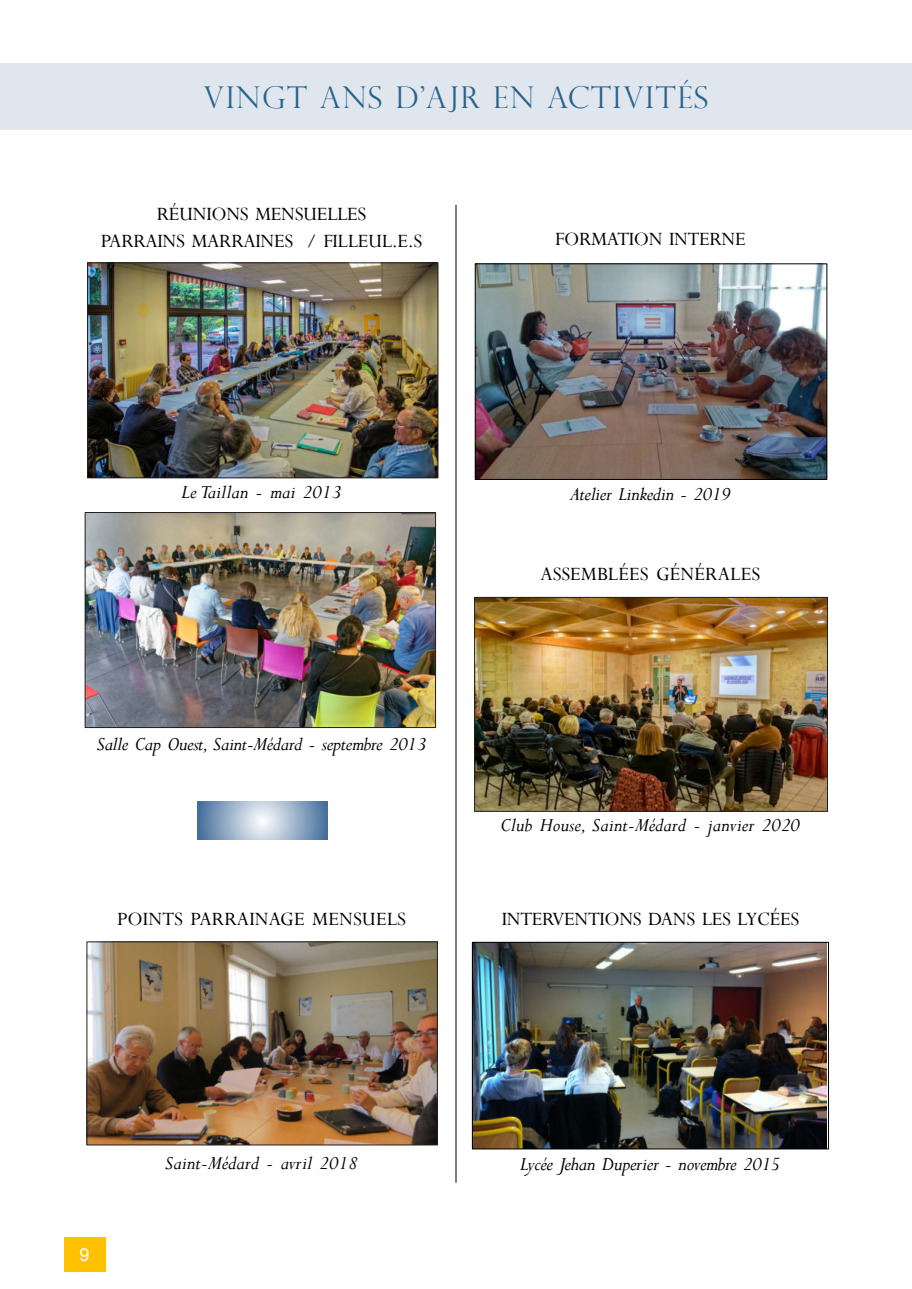
<style>
.page{position:relative;width:912px;height:1289px;background:#fff}
.page>*{position:absolute;margin:0;border:0;box-sizing:border-box;transform-origin:0 0}
.t1{font:300 30px "Perpetua Titling";letter-spacing:.05em;color:#29638d}
.t2{font:italic 21px "Perpetua";letter-spacing:-.02em;color:#000}
.t3{font:21px/27.3px "Perpetua";letter-spacing:-.02em;color:#000;text-align:center}
.t4{font:italic 21px "Perpetua";color:#000}
.t5{font:21px "Perpetua";color:#000}
.t6{font:18px "Arial";color:#fff}
</style>
<div class="page">
<div style="left:64px;top:1236px;width:41px;height:35px;background:#ffc000"></div>
<div style="left:0;top:64px;width:911px;height:66px;background:#dfe6ed"></div>
<hr style="left:455px;top:205px;width:1px;height:977px;background:#000">
<img style="left:87px;top:514px;width:347px;height:212px">
<div style="left:85px;top:512px;width:351px;height:216px;border:1px solid #231f20"></div>
<img style="left:88px;top:943px;width:347px;height:200px">
<div style="left:86px;top:941px;width:351px;height:204px;border:1px solid #231f20"></div>
<img style="left:89px;top:264px;width:347px;height:212px">
<div style="left:87px;top:262px;width:351px;height:216px;border:1px solid #231f20"></div>
<img style="left:474px;top:944px;width:352px;height:203px">
<div style="left:472px;top:942px;width:356px;height:207px;border:1px solid #000"></div>
<img style="left:476px;top:265px;width:348px;height:213px">
<div style="left:474px;top:263px;width:352px;height:217px;border:1px solid #000"></div>
<img style="left:476px;top:599px;width:349px;height:210px">
<div style="left:474px;top:597px;width:353px;height:214px;border:1px solid #231f20"></div>
<svg style="left:197px;top:801px;width:130px;height:39px;background:#9ab0c8"></svg>
<h1 class="t1" style="left:203px;top:79px;width:506px">VINGT ANS D’AJR EN ACTIVITÉS</h1>
<p class="t3" style="left:101px;top:199px;width:323px">RÉUNIONS MENSUELLES<br>PARRAINS MARRAINES / FILLEUL.E.S</p>
<p class="t3" style="left:554px;top:225px;width:192px">FORMATION INTERNE</p>
<p class="t4" style="left:181px;top:478px;width:161px">Le Taillan - mai 2013</p>
<p class="t2" style="left:97px;top:730px;width:331px">Salle Cap Ouest, Saint-Médard - septembre 2013</p>
<p class="t5" style="left:117px;top:905px;width:290px">POINTS PARRAINAGE MENSUELS</p>
<p class="t2" style="left:570px;top:481px;width:162px">Atelier Linkedin - 2019</p>
<p class="t5" style="left:540px;top:560px;width:221px">ASSEMBLÉES GÉNÉRALES</p>
<p class="t4" style="left:500px;top:811px;width:301px">Club House, Saint-Médard - janvier 2020</p>
<p class="t3" style="left:501px;top:905px;width:299px">INTERVENTIONS DANS LES LYCÉES</p>
<p class="t6" style="left:80px;top:1242px;width:12px">9</p>
<p class="t4" style="left:165px;top:1150px;width:194px">Saint-Médard - avril 2018</p>
<p class="t2" style="left:520px;top:1150px;width:262px">Lycée Jehan Duperier - novembre 2015</p>
</div>
